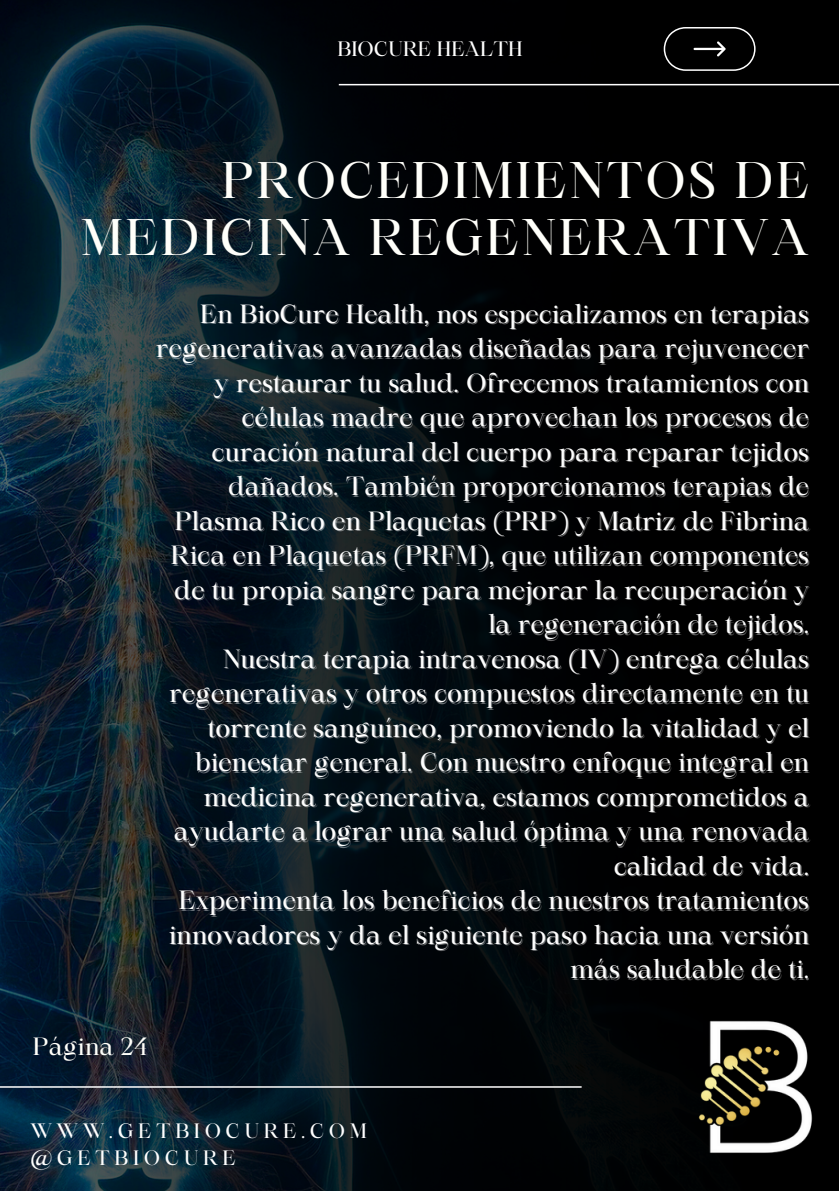
<style>
.page{position:relative;width:839px;height:1191px;background:#fff}
.page>*{position:absolute;margin:0;border:0;box-sizing:border-box;transform-origin:0 0}
.t1{font:49.4px/57px "Maharlika";letter-spacing:.05em;color:#fffffa;text-align:right}
.t2{font:25.2px/34.4px "Maharlika";color:#fff;text-align:right}
.t3{font:24px "Maharlika";color:#fffffa}
.t4{font:20px/27px "Maharlika";letter-spacing:.23em;color:#fff}
.t5{font:20px "Maharlika";color:#fff}
</style>
<div class="page">
<img style="left:0;top:0;width:838px;height:1191px">
<hr style="left:0;top:1086px;width:581px;height:2px;background:#fff">
<hr style="left:339px;top:84px;width:499px;height:1px;background:#fff">
<svg style="left:663px;top:27px;width:92px;height:44px;background:#1c1c1c"></svg>
<img style="left:692px;top:1015px;width:127px;height:144px">
<p class="t5" style="left:337px;top:41px;width:187px">BIOCURE HEALTH</p>
<h1 class="t1" style="left:81px;top:157px;width:729px">PROCEDIMIENTOS DE<br>MEDICINA REGENERATIVA</h1>
<p class="t2" style="left:200px;top:299px;width:610px">En BioCure Health, nos especializamos en terapias</p>
<p class="t2" style="left:156px;top:334px;width:654px">regenerativas avanzadas diseñadas para rejuvenecer</p>
<p class="t2" style="left:214px;top:368px;width:596px">y restaurar tu salud. Ofrecemos tratamientos con</p>
<p class="t2" style="left:241px;top:403px;width:569px">células madre que aprovechan los procesos de</p>
<p class="t2" style="left:211px;top:437px;width:599px">curación natural del cuerpo para reparar tejidos</p>
<h1 class="t2" style="left:228px;top:472px;width:582px">dañados. También proporcionamos terapias de</h1>
<h2 class="t2" style="left:175px;top:506px;width:635px">Plasma Rico en Plaquetas (PRP) y Matriz de Fibrina</h2>
<h2 class="t2" style="left:171px;top:541px;width:639px">Rica en Plaquetas (PRFM), que utilizan componentes</h2>
<p class="t2" style="left:174px;top:575px;width:636px">de tu propia sangre para mejorar la recuperación y</p>
<p class="t2" style="left:488px;top:610px;width:322px">la regeneración de tejidos.</p>
<p class="t2" style="left:223px;top:644px;width:588px">Nuestra terapia intravenosa (IV) entrega células</p>
<p class="t2" style="left:169px;top:679px;width:641px">regenerativas y otros compuestos directamente en tu</p>
<p class="t2" style="left:207px;top:713px;width:603px">torrente sanguíneo, promoviendo la vitalidad y el</p>
<p class="t2" style="left:195px;top:748px;width:615px">bienestar general. Con nuestro enfoque integral en</p>
<p class="t2" style="left:204px;top:782px;width:607px">medicina regenerativa, estamos comprometidos a</p>
<p class="t2" style="left:174px;top:817px;width:636px">ayudarte a lograr una salud óptima y una renovada</p>
<p class="t2" style="left:613px;top:851px;width:197px">calidad de vida.</p>
<p class="t2" style="left:179px;top:886px;width:631px">Experimenta los beneficios de nuestros tratamientos</p>
<p class="t2" style="left:169px;top:920px;width:641px">innovadores y da el siguiente paso hacia una versión más saludable de ti.</p>
<p class="t3" style="left:33px;top:1036px;width:116px">Página 24</p>
<p class="t4" style="left:30px;top:1119px;width:338px">WWW.GETBIOCURE.COM @GETBIOCURE</p>
</div>
